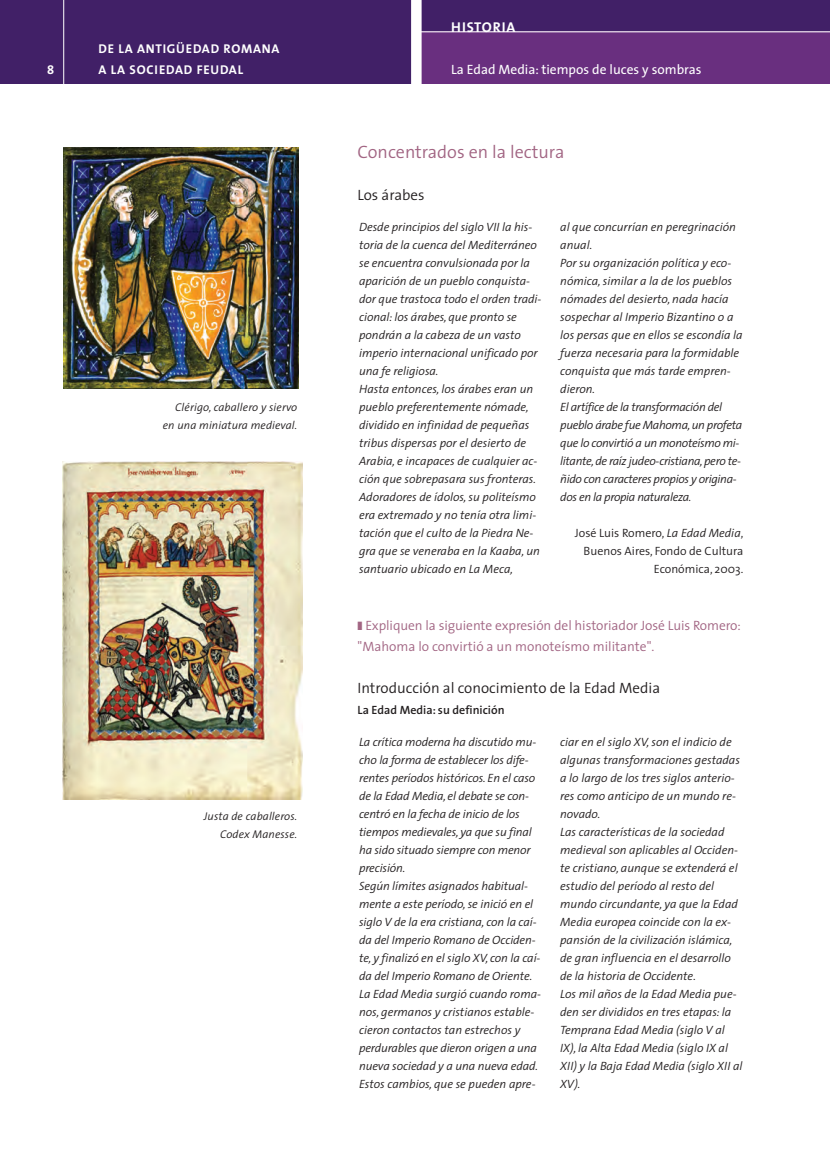
<style>
.page{position:relative;width:830px;height:1170px;background:#fff}
.page>*{position:absolute;margin:0;border:0;box-sizing:border-box;transform-origin:0 0}
.t1{font:300 18px "The Sans";color:#a26583}
.t2{font:300 15px "The Sans";color:#231f20}
.t3{font:700 14.25px "The Sans";letter-spacing:.06em;color:#fff}
.t4{font:300 13.5px/21px "The Sans";letter-spacing:-.005em;color:#a26583}
.t5{font:13.5px "The Sans";color:#fff}
.t6{font:700 12.75px/21px "The Sans";letter-spacing:.06em;color:#fff}
.t7{font:12.75px "The Sans Bold Expert";color:#fff}
.t8{font:italic 300 12px/18px "The Sans";color:#231f20}
.t9{font:300 12px/18px "The Sans";color:#231f20;text-align:right}
.t10{font:600 12px "The Sans";color:#231f20}
.t11{font:italic 300 11.25px/18px "The Sans";letter-spacing:.01em;color:#231f20;text-align:right}
.s1{font-style:italic}
</style>
<div class="page">
<div style="left:0;top:0;width:829px;height:84px;background:#412067"></div>
<div style="left:416px;top:31px;width:413px;height:53px;background:#692f7f"></div>
<div style="left:411px;top:0;width:10px;height:84px;background:#fff"></div>
<hr style="left:416px;top:31px;width:413px;height:1px;background:#fff">
<hr style="left:63px;top:0;width:1px;height:84px;background:#fff">
<img style="left:64px;top:147px;width:235px;height:241px">
<img style="left:63px;top:461px;width:239px;height:338px">
<p class="t7" style="left:47px;top:65px;width:9px">8</p>
<p class="t6" style="left:98px;top:39px;width:182px">DE LA ANTIGÜEDAD ROMANA<br>A LA SOCIEDAD FEUDAL</p>
<p class="t11" style="left:163px;top:399px;width:136px">Clérigo, caballero y siervo en una miniatura medieval.</p>
<p class="t11" style="left:204px;top:808px;width:95px">Justa de caballeros.<br>Codex Manesse.</p>
<p class="t3" style="left:451px;top:21px;width:66px">HISTORIA</p>
<p class="t5" style="left:451px;top:64px;width:252px">La Edad Media: tiempos de luces y sombras</p>
<h1 class="t1" style="left:357px;top:145px;width:208px">Concentrados en la lectura</h1>
<p class="t2" style="left:357px;top:189px;width:68px">Los árabes</p>
<p class="t8" style="left:359px;top:219px;width:184px">Desde principios del siglo VII la his&shy;toria de la cuenca del Mediterráneo se encuentra convulsionada por la aparición de un pueblo conquista&shy;dor que trastoca todo el orden tradi&shy;cional: los árabes, que pronto se pondrán a la cabeza de un vasto imperio internacional unificado por una fe religiosa.<br>Hasta entonces, los árabes eran un pueblo preferentemente nómade, dividido en infinidad de pequeñas tribus dispersas por el desierto de Arabia, e incapaces de cualquier ac&shy;ción que sobrepasara sus fronteras.<br>Adoradores de ídolos, su politeísmo era extremado y no tenía otra limi&shy;tación que el culto de la Piedra Ne&shy;gra que se veneraba en la Kaaba, un santuario ubicado en La Meca,</p>
<p class="t8" style="left:560px;top:219px;width:184px">al que concurrían en peregrinación anual.<br>Por su organización política y eco&shy;nómica, similar a la de los pueblos nómades del desierto, nada hacía sospechar al Imperio Bizantino o a los persas que en ellos se escondía la fuerza necesaria para la formidable conquista que más tarde empren&shy;dieron.<br>El artífice de la transformación del pueblo árabe fue Mahoma, un profeta que lo convirtió a un monoteísmo mi&shy;litante, de raíz judeo-cristiana, pero te&shy;ñido con caracteres propios y origina&shy;dos en la propia naturaleza.</p>
<p class="t9" style="left:574px;top:525px;width:170px">José Luis Romero, <span class="s1">La Edad Media</span>,<br>Buenos Aires, Fondo de Cultura<br>Económica, 2003.</p>
<p class="t4" style="left:357px;top:617px;width:384px">❚ Expliquen la siguiente expresión del historiador José Luis Romero: "Mahoma lo convirtió a un monoteísmo militante".</p>
<p class="t2" style="left:357px;top:683px;width:304px">Introducción al conocimiento de la Edad Media</p>
<p class="t10" style="left:357px;top:705px;width:148px">La Edad Media: su definición</p>
<p class="t8" style="left:359px;top:733px;width:183px">La crítica moderna ha discutido mu&shy;cho la forma de establecer los dife&shy;rentes períodos históricos. En el caso de la Edad Media, el debate se con&shy;centró en la fecha de inicio de los tiempos medievales, ya que su final ha sido situado siempre con menor precisión.<br>Según límites asignados habitual&shy;mente a este período, se inició en el siglo V de la era cristiana, con la caí&shy;da del Imperio Romano de Occiden&shy;te, y finalizó en el siglo XV, con la caí&shy;da del Imperio Romano de Oriente.<br>La Edad Media surgió cuando roma&shy;nos, germanos y cristianos estable&shy;cieron contactos tan estrechos y perdurables que dieron origen a una nueva sociedad y a una nueva edad.<br>Estos cambios, que se pueden apre-</p>
<p class="t8" style="left:560px;top:733px;width:184px">ciar en el siglo XV, son el indicio de algunas transformaciones gestadas a lo largo de los tres siglos anterio&shy;res como anticipo de un mundo re&shy;novado.<br>Las características de la sociedad medieval son aplicables al Occiden&shy;te cristiano, aunque se extenderá el estudio del período al resto del mundo circundante, ya que la Edad<br>Media europea coincide con la ex&shy;pansión de la civilización islámica, de gran influencia en el desarrollo de la historia de Occidente.<br>Los mil años de la Edad Media pue&shy;den ser divididos en tres etapas: la<br>Temprana Edad Media (siglo V al<br>IX), la Alta Edad Media (siglo IX al<br>XII) y la Baja Edad Media (siglo XII al<br>XV).</p>
</div>
